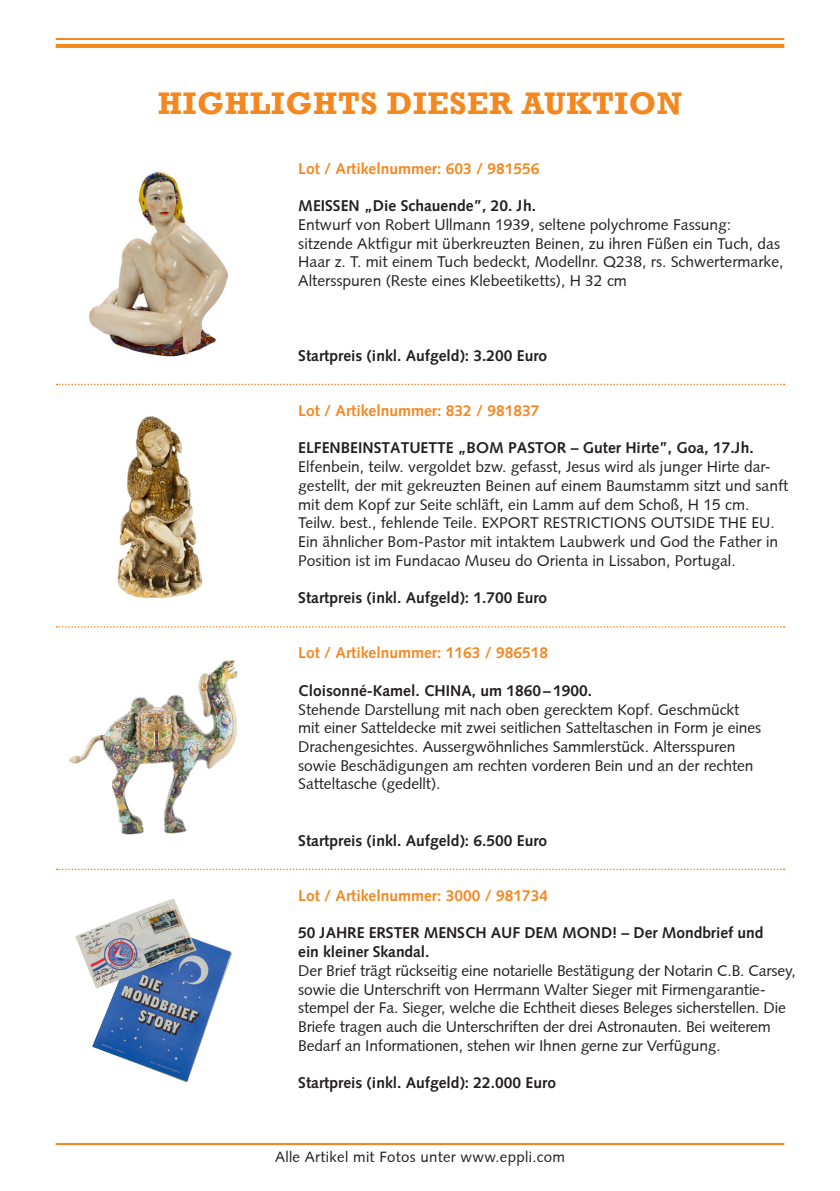
<style>
.page{position:relative;width:840px;height:1191px;background:#fff}
.page>*{position:absolute;margin:0;border:0;box-sizing:border-box;transform-origin:0 0}
.t1{font:700 32px "Rockwell";letter-spacing:.02em;color:#f5871f}
.t2{font:15.6px/18.8px "Syntax";letter-spacing:-.005em;color:#231f20}
.t3{font:700 15.6px/18.8px "Syntax";color:#231f20}
.t4{font:700 15.6px "Syntax";color:#f5871f}
.t5{font:15px "Syntax";letter-spacing:.02em;color:#231f20}
</style>
<div class="page">
<hr style="left:56px;top:1143px;width:727px;height:2px;background:#f5871f">
<svg style="left:56px;top:384px;width:728px;height:1px"></svg>
<svg style="left:56px;top:626px;width:728px;height:1px"></svg>
<svg style="left:56px;top:868px;width:728px;height:2px"></svg>
<hr style="left:56px;top:44px;width:727px;height:4px;background:#f5871f">
<hr style="left:56px;top:38px;width:727px;height:2px;background:#f5871f">
<img style="left:89px;top:171px;width:140px;height:186px">
<img style="left:117px;top:416px;width:86px;height:183px">
<img style="left:69px;top:660px;width:169px;height:175px">
<img style="left:75px;top:898px;width:157px;height:185px">
<h1 class="t1" style="left:158px;top:84px;width:525px">HIGHLIGHTS DIESER AUKTION</h1>
<p class="t4" style="left:298px;top:159px;width:243px">Lot / Artikelnummer: 603 / 981556</p>
<p class="t3" style="left:298px;top:197px;width:239px">MEISSEN „Die Schauende”, 20. Jh.</p>
<p class="t2" style="left:298px;top:215px;width:486px">Entwurf von Robert Ullmann 1939, seltene polychrome Fassung: sitzende Aktfigur mit überkreuzten Beinen, zu ihren Füßen ein Tuch, das Haar z. T. mit einem Tuch bedeckt, Modellnr. Q238, rs. Schwertermarke, Altersspuren (Reste eines Klebeetiketts), H 32 cm</p>
<p class="t3" style="left:298px;top:346px;width:250px">Startpreis (inkl. Aufgeld): 3.200 Euro</p>
<p class="t4" style="left:298px;top:401px;width:243px">Lot / Artikelnummer: 832 / 981837</p>
<p class="t3" style="left:298px;top:439px;width:457px">ELFENBEINSTATUETTE „BOM PASTOR – Guter Hirte”, Goa, 17.Jh.</p>
<p class="t2" style="left:298px;top:457px;width:491px">Elfenbein, teilw. vergoldet bzw. gefasst, Jesus wird als junger Hirte dar&shy;gestellt, der mit gekreuzten Beinen auf einem Baumstamm sitzt und sanft mit dem Kopf zur Seite schläft, ein Lamm auf dem Schoß, H 15 cm.<br>Teilw. best., fehlende Teile. EXPORT RESTRICTIONS OUTSIDE THE EU.<br>Ein ähnlicher Bom-Pastor mit intaktem Laubwerk und God the Father in Position ist im Fundacao Museu do Orienta in Lissabon, Portugal.</p>
<p class="t3" style="left:298px;top:588px;width:250px">Startpreis (inkl. Aufgeld): 1.700 Euro</p>
<p class="t4" style="left:298px;top:644px;width:251px">Lot / Artikelnummer: 1163 / 986518</p>
<p class="t3" style="left:298px;top:681px;width:295px">Cloisonné-Kamel. CHINA, um 1860–1900.</p>
<p class="t2" style="left:298px;top:700px;width:464px">Stehende Darstellung mit nach oben gerecktem Kopf. Geschmückt mit einer Satteldecke mit zwei seitlichen Satteltaschen in Form je eines Drachengesichtes. Aussergwöhnliches Sammlerstück. Altersspuren sowie Beschädigungen am rechten vorderen Bein und an der rechten Satteltasche (gedellt).</p>
<p class="t3" style="left:298px;top:831px;width:250px">Startpreis (inkl. Aufgeld): 6.500 Euro</p>
<p class="t4" style="left:298px;top:886px;width:251px">Lot / Artikelnummer: 3000 / 981734</p>
<p class="t3" style="left:298px;top:923px;width:466px">50 JAHRE ERSTER MENSCH AUF DEM MOND! – Der Mondbrief und ein kleiner Skandal.</p>
<p class="t2" style="left:298px;top:961px;width:498px">Der Brief trägt rückseitig eine notarielle Bestätigung der Notarin C.B. Carsey, sowie die Unterschrift von Herrmann Walter Sieger mit Firmengarantie&shy;stempel der Fa. Sieger, welche die Echtheit dieses Beleges sicherstellen. Die Briefe tragen auch die Unterschriften der drei Astronauten. Bei weiterem Bedarf an Informationen, stehen wir Ihnen gerne zur Verfügung.</p>
<p class="t3" style="left:298px;top:1073px;width:259px">Startpreis (inkl. Aufgeld): 22.000 Euro</p>
<p class="t5" style="left:275px;top:1148px;width:291px">Alle Artikel mit Fotos unter www.eppli.com</p>
</div>
